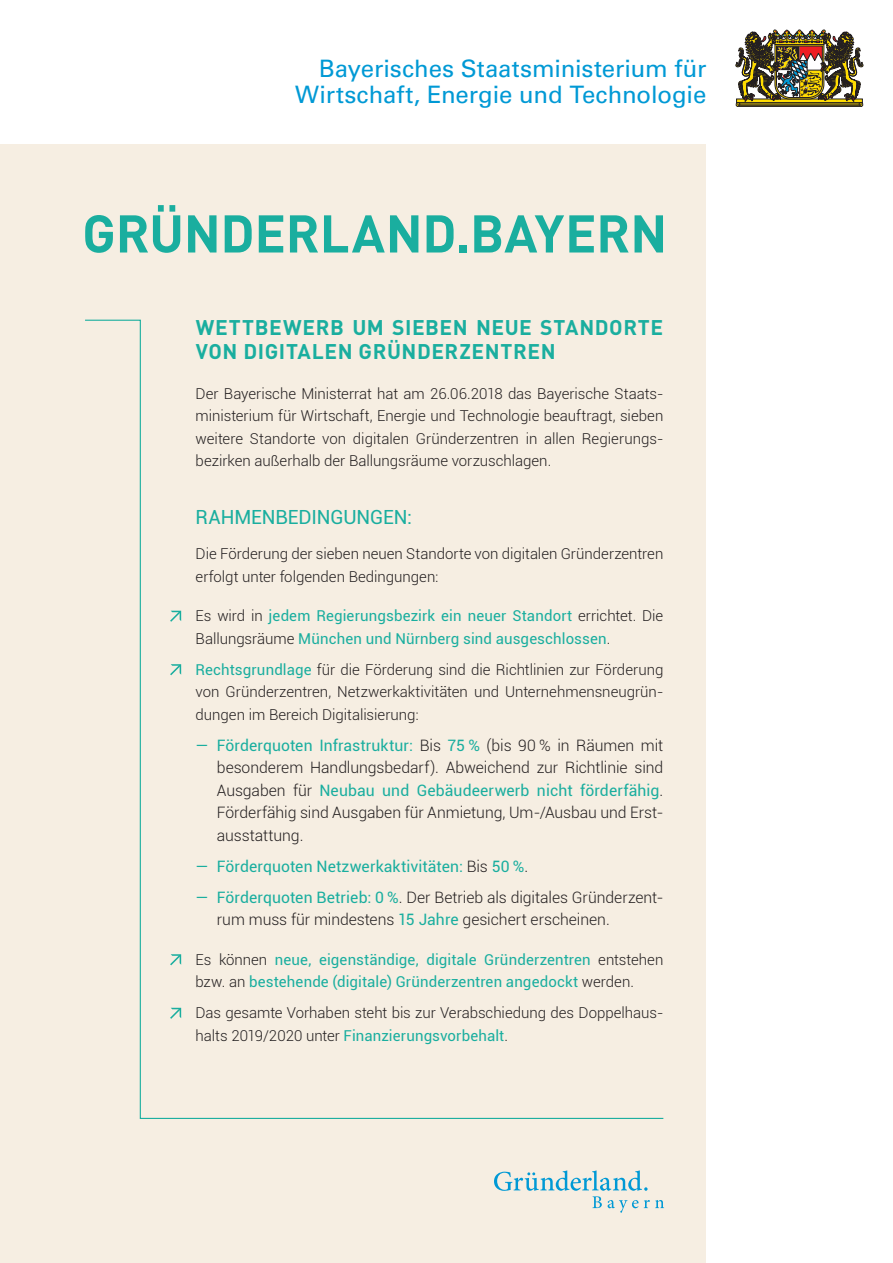
<style>
.page{position:relative;width:893px;height:1263px;background:#fff}
.page>*{position:absolute;margin:0;border:0;box-sizing:border-box;transform-origin:0 0}
.t1{font:700 52.2px "DIN Pro";letter-spacing:-.005em;color:#1aae9f}
.t2{font:24px/25.5px "Univers LT";letter-spacing:-.005em;color:#0099d5;text-align:right}
.t3{font:700 21px/24px "DIN Pro";letter-spacing:.025em;color:#1aae9f}
.t4{font:19.5px "Roboto";letter-spacing:-.005em;color:#1aae9f}
.t5{font:300 15.75px/22.5px "Roboto";letter-spacing:-.005em;color:#231f20;text-align:justify}
.t6{font:15.75px "Roboto";letter-spacing:.005em;color:#1aae9f}
.t7{font:300 15px/22.5px "Roboto";color:#231f20;text-align:justify}
.t8{font:15px/22.5px "Roboto";letter-spacing:.01em;color:#1aae9f}
.s1{font-weight:300;color:#231f20}
.s2{font-weight:400;color:#1aae9f}
</style>
<div class="page">
<div style="left:0;top:145px;width:706px;height:1118px;background:#f6eee2"></div>
<svg style="left:85px;top:319px;width:579px;height:800px"></svg>
<svg style="left:170px;top:611px;width:11px;height:11px"></svg>
<svg style="left:170px;top:664px;width:11px;height:11px"></svg>
<svg style="left:170px;top:954px;width:11px;height:11px"></svg>
<svg style="left:170px;top:1008px;width:11px;height:11px"></svg>
<svg style="left:494px;top:1170px;width:170px;height:43px"></svg>
<svg style="left:736px;top:30px;width:127px;height:77px"></svg>
<h2 class="t2" style="left:295px;top:56px;width:413px">Bayerisches Staatsministerium für<br>Wirtschaft, Energie und Technologie</h2>
<h1 class="t1" style="left:82px;top:190px;width:587px">GRÜNDERLAND.BAYERN</h1>
<h3 class="t3" style="left:196px;top:313px;width:469px">WETTBEWERB UM SIEBEN NEUE STANDORTE<br>VON DIGITALEN GRÜNDERZENTREN</h3>
<p class="t7" style="left:196px;top:381px;width:469px">Der Bayerische Ministerrat hat am 26.06.2018 das Bayerische Staats&shy;ministerium für Wirtschaft, Energie und Technologie beauftragt, sieben weitere Standorte von digitalen Gründerzentren in allen Regierungs&shy;bezirken außerhalb der Ballungsräume vorzuschlagen.</p>
<h3 class="t4" style="left:196px;top:503px;width:218px">RAHMENBEDINGUNGEN:</h3>
<p class="t7" style="left:196px;top:542px;width:469px">Die Förderung der sieben neuen Standorte von digitalen Gründerzentren erfolgt unter folgenden Bedingungen:</p>
<p class="t8" style="left:196px;top:604px;width:469px"><span class="s1">Es wird in</span> jedem Regierungsbezirk ein neuer Standort <span class="s1">errichtet. Die<br>Ballungsräume</span> München und Nürnberg sind ausgeschlossen<span class="s1">.</span></p>
<p class="t7" style="left:196px;top:658px;width:469px"><span class="s2">Rechtsgrundlage</span> für die Förderung sind die Richtlinien zur Förderung von Gründerzentren, Netzwerkaktivitäten und Unternehmensneugrün&shy;dungen im Bereich Digitalisierung:</p>
<p class="t5" style="left:217px;top:733px;width:448px;text-indent:-21px"><span class="s2">— Förderquoten Infrastruktur:</span> Bis <span class="s2">75 %</span> (bis 90 % in Räumen mit besonderem Handlungsbedarf). Abweichend zur Richtlinie sind Ausgaben für <span class="s2">Neubau und Gebäudeerwerb nicht förderfähig</span>.<br>Förderfähig sind Ausgaben für Anmietung, Um-/Ausbau und Erst&shy;ausstattung.</p>
<p class="t6" style="left:196px;top:855px;width:334px">— Förderquoten Netzwerkaktivitäten: <span class="s1">Bis</span> 50 %<span class="s1">.</span></p>
<p class="t5" style="left:217px;top:885px;width:448px;text-indent:-21px"><span class="s2">— Förderquoten Betrieb: 0 %</span>. Der Betrieb als digitales Gründerzent&shy;rum muss für mindestens <span class="s2">15 Jahre</span> gesichert erscheinen.</p>
<p class="t8" style="left:196px;top:948px;width:469px"><span class="s1">Es können</span> neue, eigenständige, digitale Gründerzentren <span class="s1">entstehen bzw. an</span> bestehende (digitale) Gründerzentren angedockt <span class="s1">werden.</span></p>
<p class="t7" style="left:196px;top:1001px;width:469px">Das gesamte Vorhaben steht bis zur Verabschiedung des Doppelhaus&shy;halts 2019/2020 unter <span class="s2">Finanzierungsvorbehalt</span>.</p>
</div>
